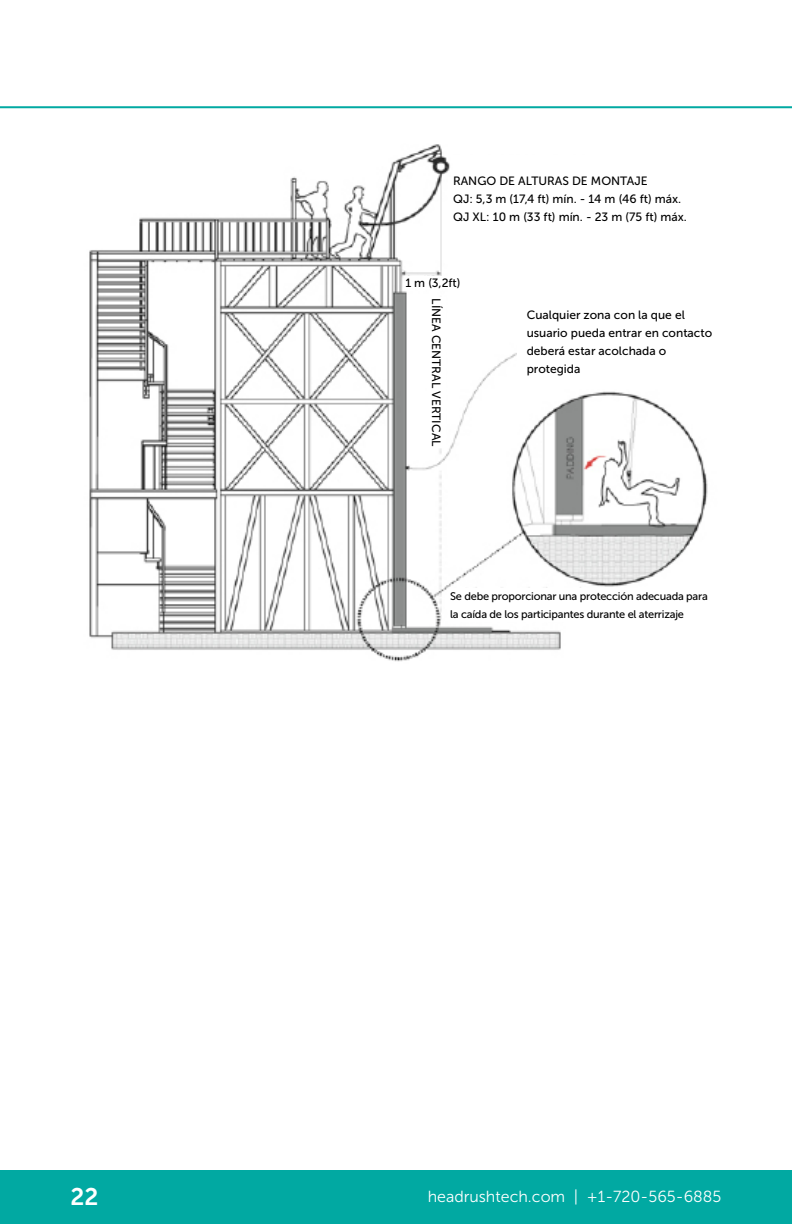
<style>
.page{position:relative;width:792px;height:1224px;background:#fff}
.page>*{position:absolute;margin:0;border:0;box-sizing:border-box;transform-origin:0 0}
.t1{font:24px "Museo Sans 700";color:#fff}
.t2{font:16px "Museo Sans 300";color:#fff}
.t3{font:12px/18px "Museo Sans 500";color:#000}
.t4{font:11px/18px "Museo Sans 500";letter-spacing:-.02em;color:#000}
</style>
<div class="page">
<div style="left:0;top:1170px;width:792px;height:54px;background:#01a9a2"></div>
<hr style="left:0;top:106px;width:792px;height:2px;background:#01a9a2">
<img style="left:89px;top:144px;width:619px;height:518px">
<div style="left:518px;top:306px;width:202px;height:72px;background:#fff"></div>
<div style="left:453px;top:155px;width:270px;height:86px;background:#fff"></div>
<div style="left:450px;top:588px;width:268px;height:34px;background:#fff"></div>
<div style="left:428px;top:297px;width:18px;height:151px;background:#fff"></div>
<div style="left:405px;top:276px;width:82px;height:13px;background:#fff"></div>
<p class="t3" style="left:453px;top:172px;width:235px">RANGO DE ALTURAS DE MONTAJE<br>QJ: 5,3 m (17,4 ft) mín. - 14 m (46 ft) máx.<br>QJ XL: 10 m (33 ft) mín. - 23 m (75 ft) máx.</p>
<p class="t3" style="left:405px;top:274px;width:57px">1 m (3,2ft)</p>
<p class="t3" style="left:445px;top:298px;width:150px;rotate:90deg">LÍNEA CENTRAL VERTICAL</p>
<p class="t3" style="left:527px;top:306px;width:187px">Cualquier zona con la que el usuario pueda entrar en contacto deberá estar acolchada o protegida</p>
<p class="t4" style="left:450px;top:588px;width:259px">Se debe proporcionar una protección adecuada para la caída de los participantes durante el aterrizaje</p>
<h1 class="t1" style="left:71px;top:1183px;width:29px">22</h1>
<h2 class="t2" style="left:428px;top:1188px;width:295px">headrushtech.com | +1-720-565-6885</h2>
</div>
